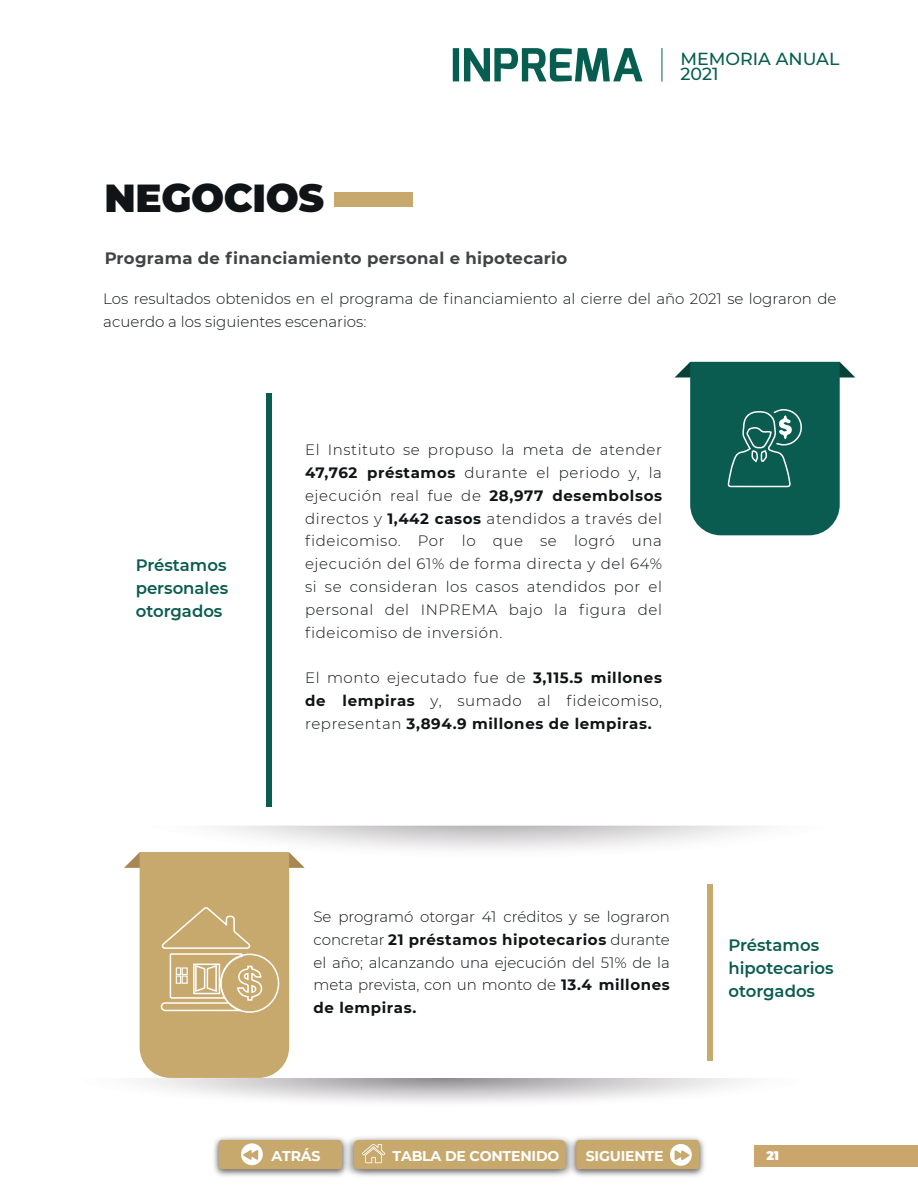
<style>
.page{position:relative;width:918px;height:1188px;background:#fff}
.page>*{position:absolute;margin:0;border:0;box-sizing:border-box;transform-origin:0 0}
.t1{font:900 39px "Montserrat";letter-spacing:-.01em;color:#111416}
.t2{font:500 17.4px/15.3px "Montserrat";color:#075e50}
.t3{font:600 16.5px/22.8px "Montserrat";color:#095c4f;text-align:justify}
.t4{font:700 16.5px "Montserrat";letter-spacing:.02em;color:#111416}
.t5{font:300 15px/22.8px "Montserrat";color:#111416;text-align:justify}
.t6{font:700 14.1px "Montserrat";letter-spacing:-.015em;color:#fff}
.t7{font:900 12.45px "Montserrat";color:#fff}
.s1{font-weight:700}
</style>
<div class="page">
<hr style="left:0;top:0;width:1px;height:1188px;background:#137a6a">
<div style="left:754px;top:1145px;width:164px;height:22px;background:#caa66c"></div>
<div style="left:334px;top:192px;width:79px;height:15px;background:#c7a86d"></div>
<div style="left:266px;top:394px;width:5px;height:413px;background:#095c4f"></div>
<svg style="left:675px;top:362px;width:180px;height:173px"></svg>
<svg style="left:124px;top:825px;width:641px;height:278px"></svg>
<hr style="left:0;top:801px;width:1px;height:197px;background:#065c4e">
<svg style="left:453px;top:48px;width:190px;height:34px"></svg>
<img style="left:581px;top:1137px;width:123px;height:39px">
<div style="left:576px;top:1140px;width:123px;height:29px;background:#c8a96d;border-radius:4px"></div>
<img style="left:351px;top:1137px;width:230px;height:39px">
<img style="left:214px;top:1137px;width:137px;height:39px">
<div style="left:219px;top:1140px;width:123px;height:29px;background:#c8a96d;border-radius:4px"></div>
<div style="left:354px;top:1140px;width:212px;height:29px;background:#c8a96d"></div>
<div style="left:241px;top:1143px;width:22px;height:22px;background:#fff;border-radius:50%"></div>
<svg style="left:243px;top:1150px;width:15px;height:10px"></svg>
<svg style="left:670px;top:1144px;width:22px;height:22px"></svg>
<svg style="left:675px;top:1150px;width:15px;height:10px"></svg>
<h1 class="t1" style="left:104px;top:169px;width:221px">NEGOCIOS</h1>
<p class="t4" style="left:104px;top:246px;width:465px">Programa de financiamiento personal e hipotecario</p>
<p class="t2" style="left:681px;top:50px;width:160px">MEMORIA ANUAL<br>2021</p>
<p class="t5" style="left:103px;top:287px;width:735px">Los resultados obtenidos en el programa de financiamiento al cierre del año 2021 se lograron de acuerdo a los siguientes escenarios:</p>
<p class="t3" style="left:136px;top:553px;width:94px">Préstamos personales otorgados</p>
<p class="t5" style="left:305px;top:438px;width:358px">El Instituto se propuso la meta de atender <span class="s1">47,762 préstamos</span> durante el periodo y, la ejecución real fue de <span class="s1">28,977 desembolsos </span>directos y <span class="s1">1,442 casos</span> atendidos a través del fideicomiso. Por lo que se logró una ejecución del 61% de forma directa y del 64% si se consideran los casos atendidos por el personal del INPREMA bajo la figura del fideicomiso de inversión.</p>
<p class="t5" style="left:305px;top:666px;width:358px">El monto ejecutado fue de <span class="s1">3,115.5 millones de lempiras</span> y, sumado al fideicomiso, representan <span class="s1">3,894.9 millones de lempiras.</span></p>
<p class="t5" style="left:314px;top:905px;width:358px">Se programó otorgar 41 créditos y se lograron concretar <span class="s1">21 préstamos hipotecarios</span> durante el año; alcanzando una ejecución del 51% de la meta prevista, con un monto de <span class="s1">13.4 millones de lempiras.</span></p>
<p class="t6" style="left:272px;top:1145px;width:50px">ATRÁS</p>
<p class="t6" style="left:393px;top:1145px;width:168px">TABLA DE CONTENIDO</p>
<p class="t6" style="left:586px;top:1145px;width:79px">SIGUIENTE</p>
<p class="t3" style="left:728px;top:933px;width:107px;text-align:left">Préstamos hipotecarios otorgados</p>
<p class="t7" style="left:766px;top:1146px;width:14px">21</p>
</div>
